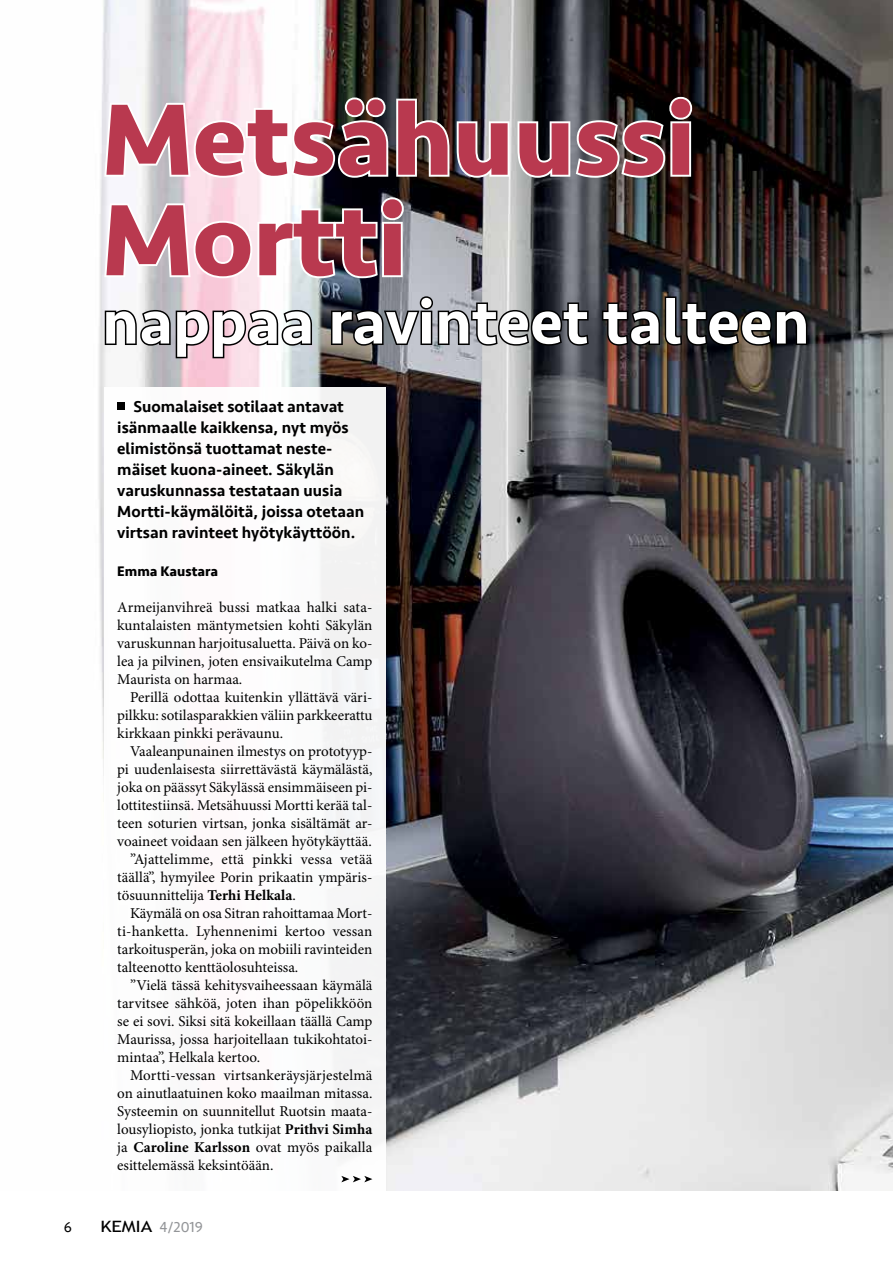
<style>
.page{position:relative;width:893px;height:1263px;background:#fff}
.page>*{position:absolute;margin:0;border:0;box-sizing:border-box;transform-origin:0 0}
.t1{font:700 105px/100.5px "Seravek";color:#b9394f}
.t2{font:500 64.5px "Seravek";color:#fff}
.t3{font:500 16.5px/21px "Seravek";color:#000}
.t4{font:15px/18px "Minion Pro";color:#000;text-align:justify}
.t5{font:15px "Seravek";color:#939598}
.t6{font:15px "Seravek";color:#000}
.t7{font:700 14.25px "Seravek";color:#000}
.s1{font-weight:700}
.s2{font-family:"Trebuchet MS";font-size:15.6px;color:#000}
</style>
<div class="page">
<img style="left:98px;top:0;width:795px;height:1191px">
<img style="left:102px;top:94px;width:593px;height:86px">
<svg style="left:102px;top:195px;width:304px;height:86px"></svg>
<div style="left:104px;top:387px;width:282px;height:805px;background:#fff"></div>
<div style="left:117px;top:402px;width:8px;height:8px;background:#000"></div>
<svg style="left:103px;top:308px;width:211px;height:52px"></svg>
<svg style="left:329px;top:294px;width:261px;height:54px;background:#5e6065"></svg>
<svg style="left:600px;top:295px;width:209px;height:53px;background:#232021"></svg>
<svg style="left:341px;top:1176px;width:31px;height:6px"></svg>
<h1 class="t1" style="left:102px;top:88px;width:595px">Metsähuussi<br>Mortti</h1>
<h2 class="t2" style="left:102px;top:282px;width:709px">nappaa ravinteet talteen</h2>
<p class="t3" style="left:117px;top:396px;width:249px;text-indent:16px">Suomalaiset sotilaat antavat isänmaalle kaikkensa, nyt myös elimistönsä tuottamat neste&shy;mäiset kuona-aineet. Säkylän varuskunnassa testataan uusia<br>Mortti-käymälöitä, joissa otetaan virtsan ravinteet hyötykäyttöön.</p>
<p class="t7" style="left:117px;top:560px;width:102px">Emma Kaustara</p>
<p class="t4" style="left:117px;top:599px;width:257px">Armeijanvihreä bussi matkaa halki sata&shy;kuntalaisten mäntymetsien kohti Säkylän varuskunnan harjoitusaluetta. Päivä on ko&shy;lea ja pilvinen, joten ensivaikutelma Camp Maurista on harmaa.</p>
<p class="t4" style="left:117px;top:689px;width:257px;text-indent:13px">Perillä odottaa kuitenkin yllättävä väri&shy;pilkku: sotilasparakkien väliin parkkeerattu kirkkaan pinkki perävaunu.</p>
<p class="t4" style="left:130px;top:743px;width:244px">Vaaleanpunainen ilmestys on prototyyp-</p>
<p class="t4" style="left:117px;top:761px;width:257px">pi uudenlaisesta siirrettävästä käymälästä,</p>
<p class="t4" style="left:117px;top:779px;width:257px">joka on päässyt Säkylässä ensimmäiseen pi-</p>
<p class="t4" style="left:117px;top:797px;width:257px">lottitestiinsä. Metsähuussi Mortti kerää tal-</p>
<p class="t4" style="left:117px;top:815px;width:257px">teen soturien virtsan, jonka sisältämät ar-</p>
<p class="t4" style="left:117px;top:833px;width:256px">voaineet voidaan sen jälkeen hyötykäyttää.</p>
<p class="t4" style="left:130px;top:851px;width:244px">”Ajattelimme, että pinkki vessa vetää</p>
<p class="t4" style="left:117px;top:869px;width:257px">täällä”, hymyilee Porin prikaatin ympäris-</p>
<p class="t4" style="left:117px;top:887px;width:180px">tösuunnittelija <span class="s1">Terhi Helkala</span>.</p>
<p class="t4" style="left:130px;top:905px;width:244px">Käymälä on osa Sitran rahoittamaa Mort-</p>
<p class="t4" style="left:117px;top:923px;width:257px">ti-hanketta. Lyhennenimi kertoo vessan</p>
<p class="t4" style="left:117px;top:941px;width:257px">tarkoitusperän, joka on mobiili ravinteiden</p>
<p class="t4" style="left:117px;top:959px;width:183px">talteenotto kenttäolosuhteissa.</p>
<p class="t4" style="left:130px;top:977px;width:244px">”Vielä tässä kehitysvaiheessaan käymälä</p>
<p class="t4" style="left:117px;top:995px;width:257px">tarvitsee sähköä, joten ihan pöpelikköön</p>
<p class="t4" style="left:117px;top:1013px;width:257px">se ei sovi. Siksi sitä kokeillaan täällä Camp</p>
<p class="t4" style="left:117px;top:1031px;width:257px">Maurissa, jossa harjoitellaan tukikohtatoi-</p>
<p class="t4" style="left:117px;top:1049px;width:144px">mintaa”, Helkala kertoo.</p>
<p class="t4" style="left:130px;top:1067px;width:244px">Mortti-vessan virtsankeräysjärjestelmä</p>
<p class="t4" style="left:117px;top:1085px;width:257px">on ainutlaatuinen koko maailman mitassa.</p>
<p class="t4" style="left:117px;top:1103px;width:257px">Systeemin on suunnitellut Ruotsin maata-</p>
<p class="t4" style="left:117px;top:1121px;width:257px">lousyliopisto, jonka tutkijat <span class="s1">Prithvi Simha</span></p>
<p class="t4" style="left:117px;top:1139px;width:257px">ja <span class="s1">Caroline Karlsson</span> ovat myös paikalla</p>
<p class="t4" style="left:117px;top:1157px;width:158px">esittelemässä keksintöään.</p>
<p class="t6" style="left:64px;top:1215px;width:10px">6</p>
<p class="t5" style="left:101px;top:1215px;width:104px"><span class="s2">KEMIA</span> 4/2019</p>
</div>
